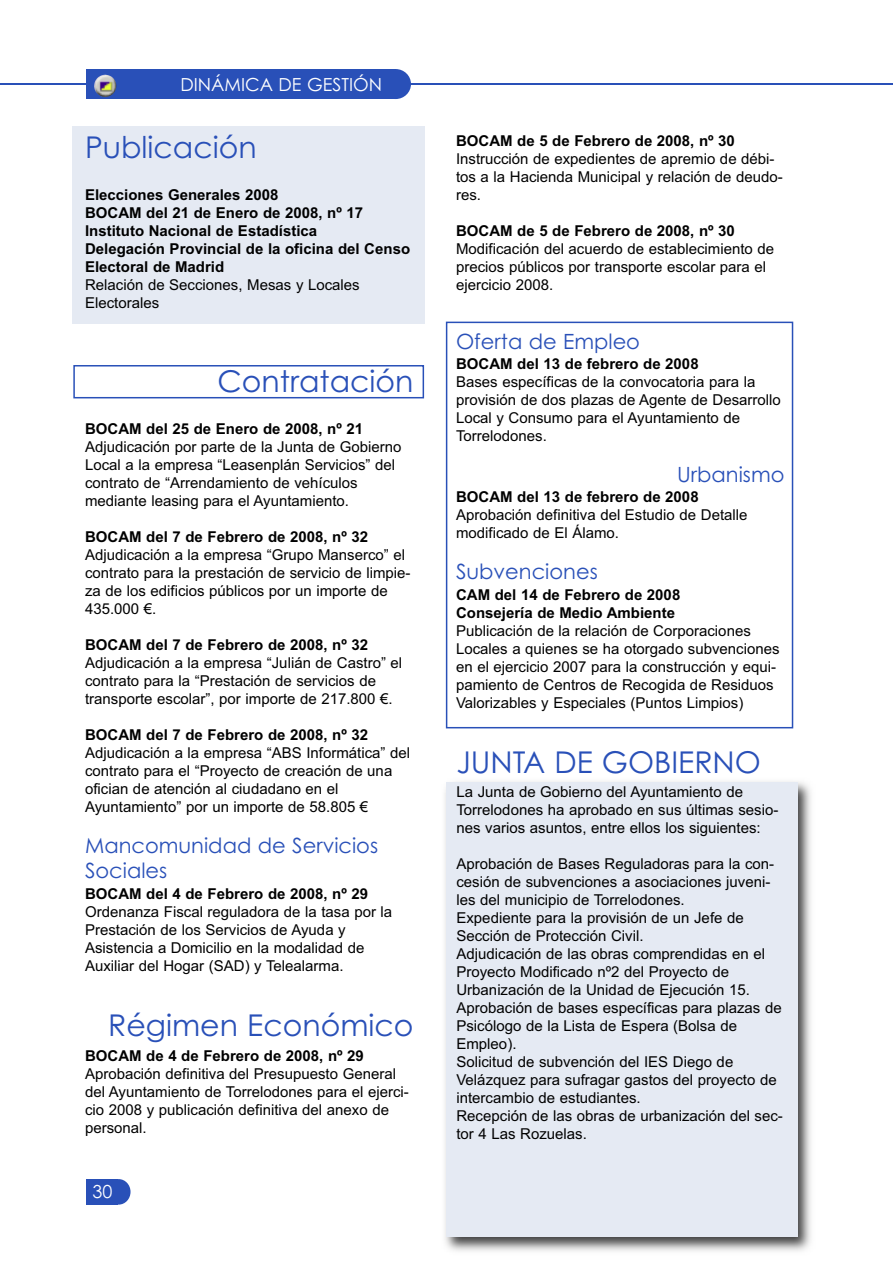
<style>
.page{position:relative;width:893px;height:1263px;background:#fff}
.page>*{position:absolute;margin:0;border:0;box-sizing:border-box;transform-origin:0 0}
.t1{font:30px "Century Gothic";color:#2950b8}
.t2{font:21px/25.2px "Century Gothic";color:#2950b8}
.t3{font:18px "Century Gothic";color:#fff}
.t4{font:15px/18px "Arial";color:#000}
.t5{font:700 15px/18px "Arial";color:#000}
</style>
<div class="page">
<div style="left:72px;top:126px;width:353px;height:198px;background:#e5eaf3"></div>
<hr style="left:0;top:84px;width:893px;height:1px;background:#2950b8">
<div style="left:107px;top:1179px;width:24px;height:25px;background:#2950b8;border-radius:50%"></div>
<div style="left:87px;top:1179px;width:31px;height:25px;background:#2950b8"></div>
<div style="left:380px;top:69px;width:31px;height:30px;background:#2950b8;border-radius:50%"></div>
<div style="left:87px;top:69px;width:309px;height:30px;background:#2950b8"></div>
<img style="left:94px;top:75px;width:22px;height:22px">
<div style="left:73px;top:365px;width:351px;height:33px;border:2px solid #2950b8"></div>
<div style="left:446px;top:322px;width:347px;height:406px;border:2px solid #2950b8"></div>
<img style="left:445px;top:781px;width:366px;height:470px">
<div style="left:446px;top:782px;width:352px;height:455px;background:#e5eaf3"></div>
<p class="t3" style="left:180px;top:74px;width:203px">DINÁMICA DE GESTIÓN</p>
<h1 class="t1" style="left:85px;top:130px;width:173px">Publicación</h1>
<p class="t5" style="left:85px;top:186px;width:327px">Elecciones Generales 2008<br>BOCAM del 21 de Enero de 2008, nº 17<br>Instituto Nacional de Estadística<br>Delegación Provincial de la oficina del Censo<br>Electoral de Madrid</p>
<p class="t4" style="left:85px;top:276px;width:276px">Relación de Secciones, Mesas y Locales<br>Electorales</p>
<h1 class="t1" style="left:217px;top:364px;width:198px">Contratación</h1>
<p class="t5" style="left:85px;top:420px;width:280px">BOCAM del 25 de Enero de 2008, nº 21</p>
<p class="t4" style="left:85px;top:438px;width:318px">Adjudicación por parte de la Junta de Gobierno Local a la empresa “Leasenplán Servicios” del contrato de “Arrendamiento de vehículos mediante leasing para el Ayuntamiento.</p>
<p class="t5" style="left:85px;top:528px;width:285px">BOCAM del 7 de Febrero de 2008, nº 32</p>
<p class="t4" style="left:85px;top:546px;width:327px">Adjudicación a la empresa “Grupo Manserco” el contrato para la prestación de servicio de limpie&shy;za de los edificios públicos por un importe de 435.000 €.</p>
<p class="t5" style="left:85px;top:636px;width:285px">BOCAM del 7 de Febrero de 2008, nº 32</p>
<p class="t4" style="left:85px;top:654px;width:319px">Adjudicación a la empresa “Julián de Castro” el contrato para la “Prestación de servicios de transporte escolar”, por importe de 217.800 €.</p>
<p class="t5" style="left:85px;top:726px;width:285px">BOCAM del 7 de Febrero de 2008, nº 32</p>
<p class="t4" style="left:85px;top:744px;width:327px">Adjudicación a la empresa “ABS Informática” del contrato para el “Proyecto de creación de una ofician de atención al ciudadano en el Ayuntamiento” por un importe de 58.805 €</p>
<h2 class="t2" style="left:85px;top:833px;width:295px">Mancomunidad de Servicios<br>Sociales</h2>
<p class="t5" style="left:85px;top:884px;width:285px">BOCAM del 4 de Febrero de 2008, nº 29</p>
<p class="t4" style="left:85px;top:902px;width:309px">Ordenanza Fiscal reguladora de la tasa por la Prestación de los Servicios de Ayuda y Asistencia a Domicilio en la modalidad de Auxiliar del Hogar (SAD) y Telealarma.</p>
<h1 class="t1" style="left:108px;top:1008px;width:307px">Régimen Económico</h1>
<p class="t5" style="left:85px;top:1046px;width:280px">BOCAM de 4 de Febrero de 2008, nº 29</p>
<p class="t4" style="left:85px;top:1064px;width:325px">Aprobación definitiva del Presupuesto General del Ayuntamiento de Torrelodones para el ejerci&shy;cio 2008 y publicación definitiva del anexo de personal.</p>
<p class="t3" style="left:92px;top:1181px;width:21px">30</p>
<p class="t5" style="left:456px;top:132px;width:280px">BOCAM de 5 de Febrero de 2008, nº 30</p>
<p class="t4" style="left:456px;top:150px;width:328px">Instrucción de expedientes de apremio de débi&shy;tos a la Hacienda Municipal y relación de deudo&shy;res.</p>
<p class="t5" style="left:456px;top:222px;width:280px">BOCAM de 5 de Febrero de 2008, nº 30</p>
<p class="t4" style="left:456px;top:240px;width:320px">Modificación del acuerdo de establecimiento de precios públicos por transporte escolar para el ejercicio 2008.</p>
<h2 class="t2" style="left:456px;top:329px;width:185px">Oferta de Empleo</h2>
<p class="t5" style="left:456px;top:355px;width:244px">BOCAM del 13 de febrero de 2008</p>
<p class="t4" style="left:456px;top:373px;width:326px">Bases específicas de la convocatoria para la provisión de dos plazas de Agente de Desarrollo Local y Consumo para el Ayuntamiento de Torrelodones.</p>
<h2 class="t2" style="left:677px;top:462px;width:109px">Urbanismo</h2>
<p class="t5" style="left:456px;top:488px;width:244px">BOCAM del 13 de febrero de 2008</p>
<p class="t4" style="left:456px;top:506px;width:293px">Aprobación definitiva del Estudio de Detalle modificado de El Álamo.</p>
<h2 class="t2" style="left:456px;top:559px;width:143px">Subvenciones</h2>
<p class="t5" style="left:456px;top:585px;width:226px">CAM del 14 de Febrero de 2008<br>Consejería de Medio Ambiente</p>
<p class="t4" style="left:456px;top:621px;width:325px">Publicación de la relación de Corporaciones Locales a quienes se ha otorgado subvenciones en el ejercicio 2007 para la construcción y equi&shy;pamiento de Centros de Recogida de Residuos Valorizables y Especiales (Puntos Limpios)</p>
<h1 class="t1" style="left:456px;top:745px;width:306px">JUNTA DE GOBIERNO</h1>
<p class="t4" style="left:456px;top:783px;width:323px">La Junta de Gobierno del Ayuntamiento de<br>Torrelodones ha aprobado en sus últimas sesio&shy;nes varios asuntos, entre ellos los siguientes:</p>
<p class="t4" style="left:456px;top:855px;width:328px">Aprobación de Bases Reguladoras para la con&shy;cesión de subvenciones a asociaciones juveni&shy;les del municipio de Torrelodones.<br>Expediente para la provisión de un Jefe de Sección de Protección Civil.<br>Adjudicación de las obras comprendidas en el Proyecto Modificado nº2 del Proyecto de Urbanización de la Unidad de Ejecución 15.<br>Aprobación de bases específicas para plazas de Psicólogo de la Lista de Espera (Bolsa de Empleo).<br>Solicitud de subvención del IES Diego de Velázquez para sufragar gastos del proyecto de intercambio de estudiantes.<br>Recepción de las obras de urbanización del sec&shy;tor 4 Las Rozuelas.</p>
</div>
